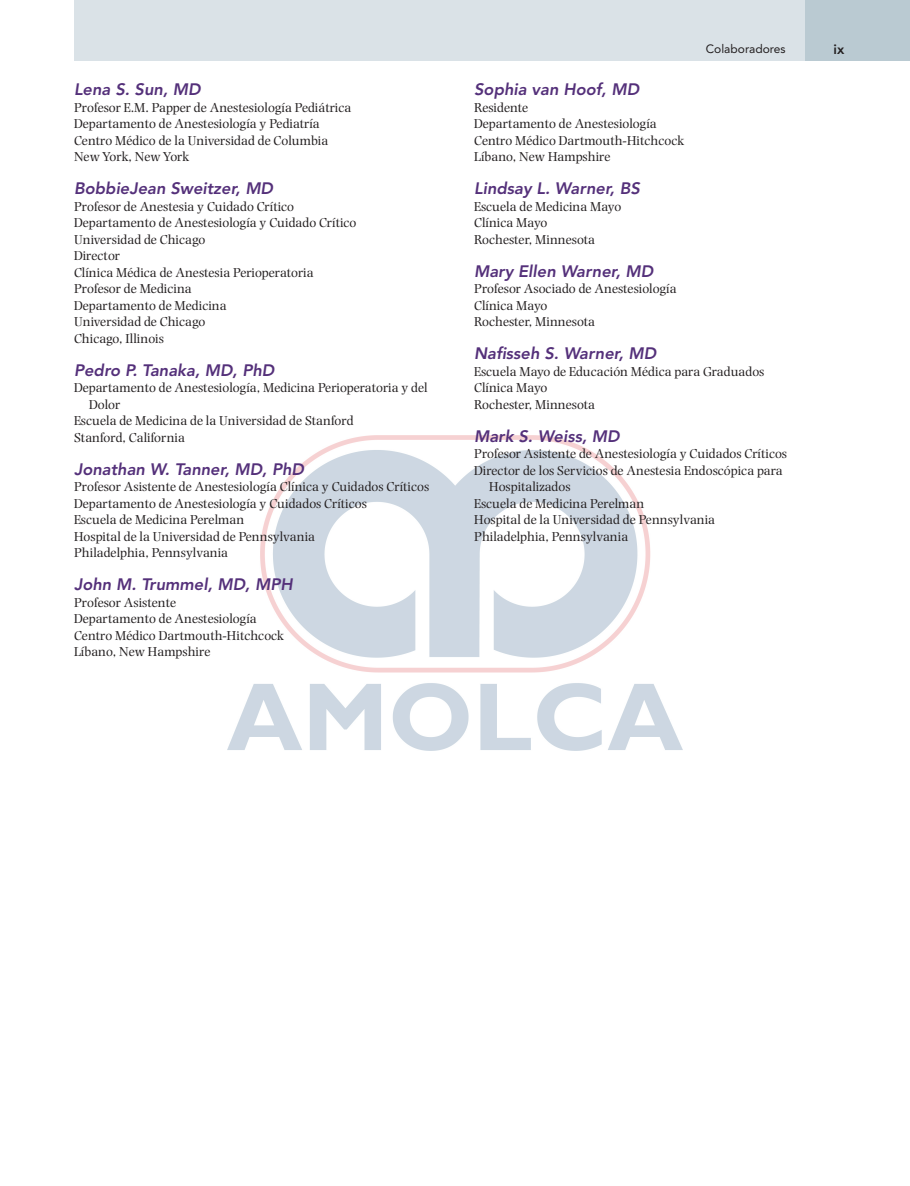
<style>
.page{position:relative;width:910px;height:1186px;background:#fff}
.page>*{position:absolute;margin:0;border:0;box-sizing:border-box;transform-origin:0 0}
.t1{font:italic 800 16.5px "Avenir LT Std";color:#54307a}
.t2{font:13.5px/16.5px "Photina";color:#231f20}
.t3{font:800 13.5px "Avenir LT Std";color:#231f20}
.t4{font:12px "Avenir LT Std";color:#231f20}
</style>
<div class="page">
<img style="left:227px;top:435px;width:455px;height:315px">
<div style="left:74px;top:0;width:835px;height:60px;background:#dae2e7"></div>
<div style="left:804px;top:0;width:105px;height:60px;background:#bacad2"></div>
<p class="t1" style="left:74px;top:80px;width:128px">Lena S. Sun, MD</p>
<p class="t2" style="left:74px;top:99px;width:279px">Profesor E.M. Papper de Anestesiología Pediátrica Departamento de Anestesiología y Pediatría Centro Médico de la Universidad de Columbia New York, New York</p>
<p class="t1" style="left:74px;top:179px;width:200px">BobbieJean Sweitzer, MD</p>
<p class="t2" style="left:74px;top:198px;width:284px">Profesor de Anestesia y Cuidado Crítico<br>Departamento de Anestesiología y Cuidado Crítico<br>Universidad de Chicago<br>Director<br>Clínica Médica de Anestesia Perioperatoria<br>Profesor de Medicina<br>Departamento de Medicina<br>Universidad de Chicago<br>Chicago, Illinois</p>
<p class="t1" style="left:74px;top:360px;width:202px">Pedro P. Tanaka, MD, PhD</p>
<p class="t2" style="left:74px;top:379px;width:355px">Departamento de Anestesiología, Medicina Perioperatoria y del</p>
<p class="t2" style="left:89px;top:396px;width:33px">Dolor</p>
<p class="t2" style="left:74px;top:412px;width:281px">Escuela de Medicina de la Universidad de Stanford</p>
<p class="t2" style="left:74px;top:429px;width:112px">Stanford, California</p>
<p class="t1" style="left:74px;top:459px;width:231px">Jonathan W. Tanner, MD, PhD</p>
<p class="t2" style="left:74px;top:478px;width:356px">Profesor Asistente de Anestesiología Clínica y Cuidados Críticos Departamento de Anestesiología y Cuidados Críticos<br>Escuela de Medicina Perelman<br>Hospital de la Universidad de Pennsylvania<br>Philadelphia, Pennsylvania</p>
<p class="t1" style="left:74px;top:575px;width:220px">John M. Trummel, MD, MPH</p>
<p class="t2" style="left:74px;top:594px;width:211px">Profesor Asistente<br>Departamento de Anestesiología<br>Centro Médico Dartmouth-Hitchcock<br>Líbano, New Hampshire</p>
<p class="t4" style="left:705px;top:42px;width:81px">Colaboradores</p>
<p class="t3" style="left:833px;top:42px;width:12px">ix</p>
<p class="t1" style="left:474px;top:80px;width:166px">Sophia van Hoof, MD</p>
<p class="t2" style="left:474px;top:99px;width:211px">Residente<br>Departamento de Anestesiología<br>Centro Médico Dartmouth-Hitchcock<br>Líbano, New Hampshire</p>
<p class="t1" style="left:474px;top:179px;width:167px">Lindsay L. Warner, BS</p>
<p class="t2" style="left:474px;top:198px;width:148px">Escuela de Medicina Mayo<br>Clínica Mayo<br>Rochester, Minnesota</p>
<p class="t1" style="left:474px;top:261px;width:181px">Mary Ellen Warner, MD</p>
<p class="t2" style="left:474px;top:280px;width:204px">Profesor Asociado de Anestesiología<br>Clínica Mayo<br>Rochester, Minnesota</p>
<p class="t1" style="left:474px;top:344px;width:184px">Nafisseh S. Warner, MD</p>
<p class="t2" style="left:474px;top:363px;width:292px">Escuela Mayo de Educación Médica para Graduados<br>Clínica Mayo<br>Rochester, Minnesota</p>
<p class="t1" style="left:474px;top:426px;width:147px">Mark S. Weiss, MD</p>
<p class="t2" style="left:474px;top:445px;width:314px">Profesor Asistente de Anestesiología y Cuidados Críticos</p>
<p class="t2" style="left:474px;top:462px;width:310px">Director de los Servicios de Anestesia Endoscópica para</p>
<p class="t2" style="left:489px;top:478px;width:83px">Hospitalizados</p>
<p class="t2" style="left:474px;top:495px;width:171px">Escuela de Medicina Perelman</p>
<p class="t2" style="left:474px;top:511px;width:242px">Hospital de la Universidad de Pennsylvania</p>
<p class="t2" style="left:474px;top:528px;width:155px">Philadelphia, Pennsylvania</p>
</div>
